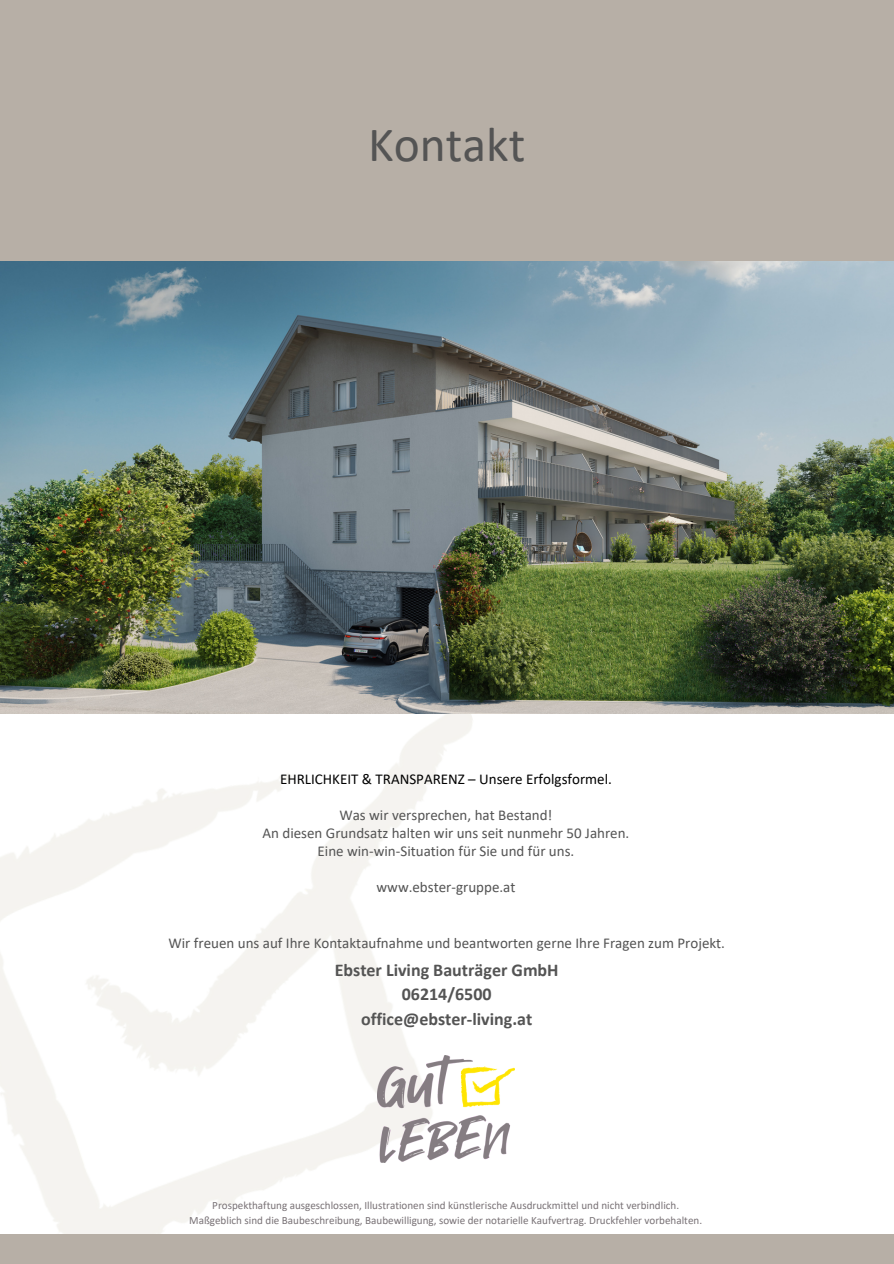
<style>
.page{position:relative;width:894px;height:1264px;background:#fff}
.page>*{position:absolute;margin:0;border:0;box-sizing:border-box;transform-origin:0 0}
.t1{font:49.5px "Calibri";color:#545454}
.t2{font:700 18px/24.8px "Calibri";color:#545454;text-align:center}
.t3{font:15px/18px "Calibri";color:#545454;text-align:center}
.t4{font:15px "Calibri";color:#010101}
.t5{font:11.1px/14.9px "Calibri";color:#797276;text-align:center}
</style>
<div class="page">
<div style="left:0;top:0;width:893px;height:262px;background:#b7afa6"></div>
<img style="left:0;top:713px;width:603px;height:520px">
<div style="left:0;top:1233px;width:893px;height:30px;background:#b7afa6"></div>
<img style="left:0;top:262px;width:892px;height:451px">
<img style="left:378px;top:1055px;width:136px;height:107px">
<p class="t1" style="left:368px;top:124px;width:159px">Kontakt</p>
<h3 class="t4" style="left:280px;top:772px;width:333px">EHRLICHKEIT &amp; TRANSPARENZ – Unsere Erfolgsformel.</h3>
<h3 class="t3" style="left:262px;top:807px;width:368px">Was wir versprechen, hat Bestand!<br>An diesen Grundsatz halten wir uns seit nunmehr 50 Jahren.<br>Eine win-win-Situation für Sie und für uns.</h3>
<h3 class="t3" style="left:376px;top:879px;width:140px">www.ebster-gruppe.at</h3>
<h3 class="t3" style="left:168px;top:935px;width:558px">Wir freuen uns auf Ihre Kontaktaufnahme und beantworten gerne Ihre Fragen zum Projekt.</h3>
<h2 class="t2" style="left:334px;top:958px;width:225px">Ebster Living Bauträger GmbH<br>06214/6500 office@ebster-living.at</h2>
<p class="t5" style="left:189px;top:1198px;width:514px">Prospekthaftung ausgeschlossen, Illustrationen sind künstlerische Ausdruckmittel und nicht verbindlich.<br>Maßgeblich sind die Baubeschreibung, Baubewilligung, sowie der notarielle Kaufvertrag. Druckfehler vorbehalten.</p>
</div>
